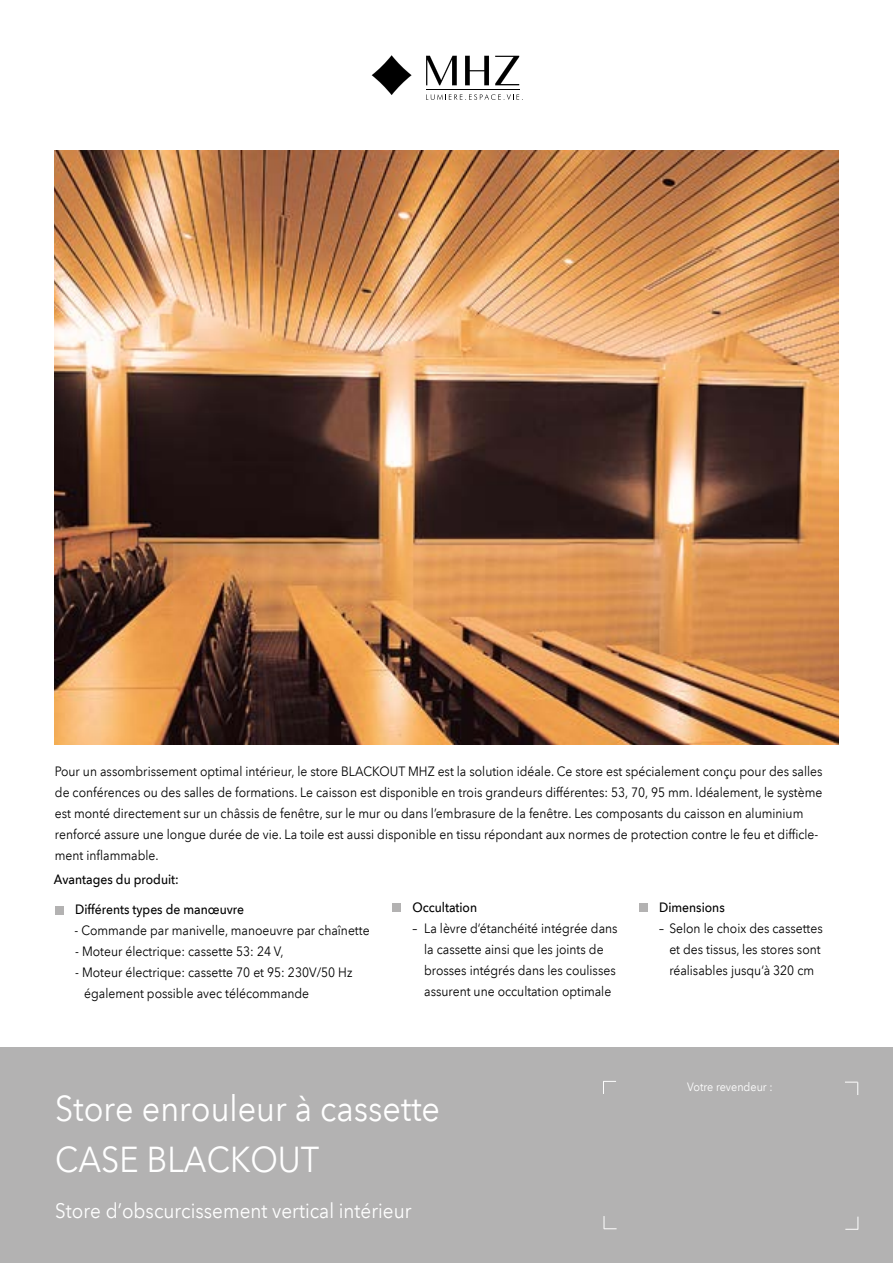
<style>
.page{position:relative;width:893px;height:1263px;background:#fff}
.page>*{position:absolute;margin:0;border:0;box-sizing:border-box;transform-origin:0 0}
.t1{font:36px/51px "Avenir Next LT Com";color:#fff;scale:.9 1}
.t2{font:21px "Avenir Next LT Com";color:#fff;scale:.9 1}
.t3{font:13.5px/21px "Avenir Next LT Com";color:#000;scale:.9 1}
.t4{font:500 13.5px "Avenir Next LT Com";color:#000;scale:.9 1}
.t5{font:12px "Avenir Next LT Com";color:#fff;scale:.9 1}
</style>
<div class="page">
<img style="left:55px;top:151px;width:784px;height:593px">
<div style="left:0;top:1048px;width:893px;height:215px;background:#b3b2b2"></div>
<svg style="left:845px;top:1216px;width:14px;height:14px"></svg>
<svg style="left:603px;top:1081px;width:13px;height:13px"></svg>
<svg style="left:604px;top:1216px;width:13px;height:13px"></svg>
<svg style="left:845px;top:1082px;width:13px;height:13px"></svg>
<div style="left:393px;top:903px;width:8px;height:9px;background:#b3b2b2"></div>
<div style="left:639px;top:903px;width:9px;height:9px;background:#b3b2b2"></div>
<div style="left:55px;top:906px;width:9px;height:8px;background:#b3b2b2"></div>
<hr style="left:426px;top:90px;width:93px;height:1px;background:#000">
<svg style="left:426px;top:56px;width:31px;height:29px"></svg>
<svg style="left:465px;top:56px;width:24px;height:29px"></svg>
<svg style="left:495px;top:56px;width:24px;height:29px"></svg>
<svg style="left:372px;top:55px;width:40px;height:40px"></svg>
<svg style="left:426px;top:94px;width:97px;height:6px"></svg>
<p class="t3" style="left:55px;top:760px;width:854px">Pour un assombrissement optimal intérieur, le store BLACKOUT MHZ est la solution idéale. Ce store est spécialement conçu pour des salles de conférences ou des salles de formations. Le caisson est disponible en trois grandeurs différentes: 53, 70, 95 mm. Idéalement, le système est monté directement sur un châssis de fenêtre, sur le mur ou dans l’embrasure de la fenêtre. Les composants du caisson en aluminium renforcé assure une longue durée de vie. La toile est aussi disponible en tissu répondant aux normes de protection contre le feu et difficle&shy;ment inflammable.</p>
<p class="t4" style="left:54px;top:871px;width:140px">Avantages du produit:</p>
<p class="t4" style="left:75px;top:902px;width:189px">Différents types de manoeuvre</p>
<p class="t3" style="left:74px;top:920px;width:329px">- Commande par manivelle, manoeuvre par chaînette</p>
<p class="t3" style="left:75px;top:941px;width:233px">- Moteur électrique: cassette 53: 24 V,</p>
<p class="t3" style="left:84px;top:962px;width:299px;text-indent:-9px">- Moteur électrique: cassette 70 et 95: 230V/50 Hz également possible avec télécommande</p>
<p class="t4" style="left:412px;top:899px;width:73px">Occultation</p>
<p class="t3" style="left:424px;top:917px;width:216px;text-indent:-12px">– La lèvre d‘étanchéité intégrée dans la cassette ainsi que les joints de brosses intégrés dans les coulisses assurent une occultation optimale</p>
<h1 class="t1" style="left:55px;top:1083px;width:429px">Store enrouleur à cassette<br>CASE BLACKOUT</h1>
<h2 class="t2" style="left:55px;top:1198px;width:397px">Store d’obscurcissement vertical intérieur</h2>
<p class="t4" style="left:659px;top:899px;width:74px">Dimensions</p>
<p class="t3" style="left:669px;top:917px;width:172px;text-indent:-10px">– Selon le choix des cassettes et des tissus, les stores sont réalisables jusqu‘à 320 cm</p>
<p class="t5" style="left:687px;top:1080px;width:97px">Votre revendeur :</p>
</div>
